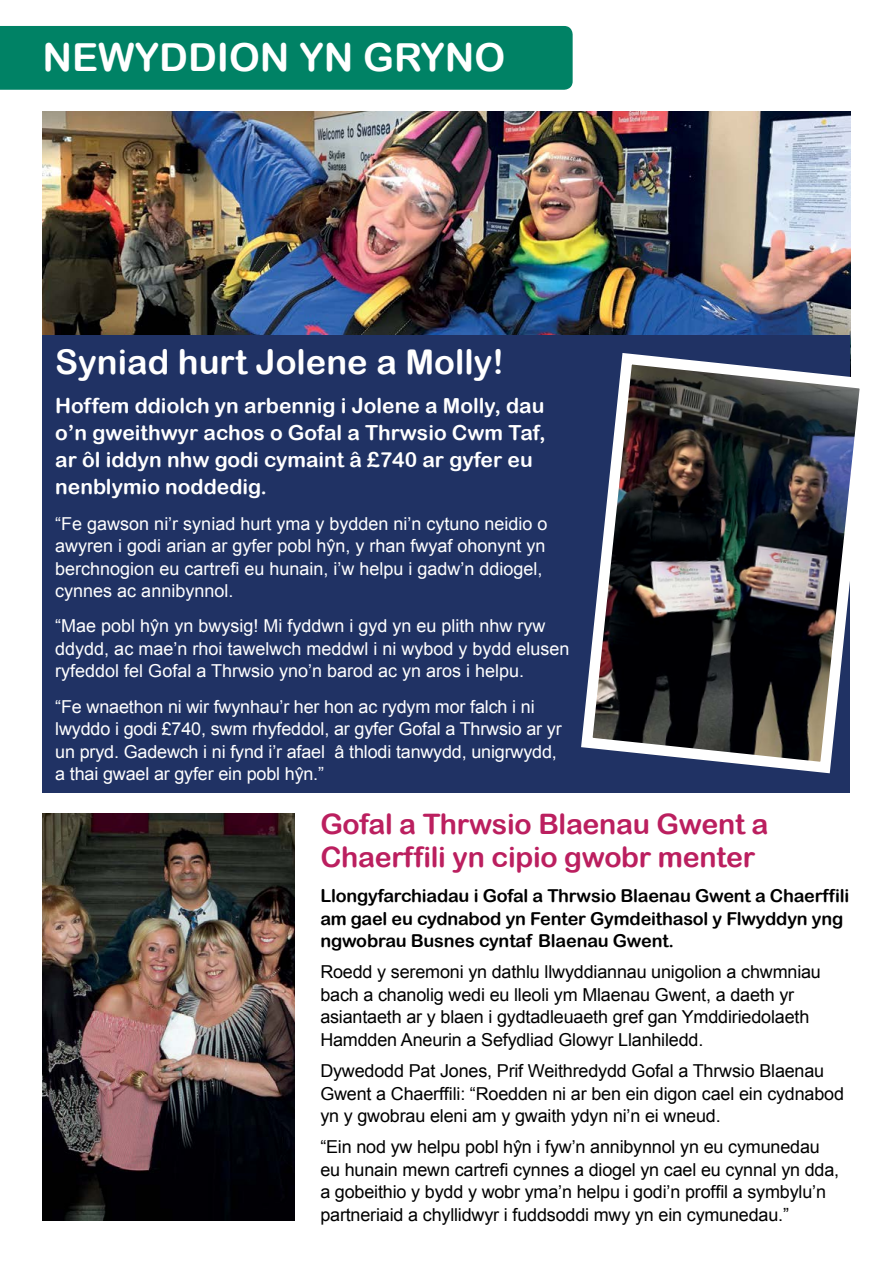
<style>
.page{position:relative;width:893px;height:1263px;background:#fff}
.page>*{position:absolute;margin:0;border:0;box-sizing:border-box;transform-origin:0 0}
.t1{font:38.55px "Arial Rounded MT Bold";color:#fff}
.t2{font:34.2px "Arial Rounded MT Bold";color:#fff}
.t3{font:28.2px/33px "Arial Rounded MT Bold";letter-spacing:-.01em;color:#bb1f5f}
.t4{font:20.85px/27px "Arial Rounded MT Bold";color:#fff}
.t5{font:17.85px/22.5px "Arial";letter-spacing:-.01em;color:#000}
.t6{font:17.85px/22.5px "Arial";color:#fff}
.t7{font:17.85px/22.5px "Arial Rounded MT Bold";letter-spacing:-.01em;color:#000}
</style>
<div class="page">
<img style="left:43px;top:112px;width:807px;height:224px">
<div style="left:0;top:26px;width:573px;height:64px;background:#008265"></div>
<img style="left:43px;top:813px;width:252px;height:407px">
<div style="left:43px;top:336px;width:807px;height:457px;background:#203264"></div>
<img style="left:581px;top:347px;width:279px;height:427px">
<hr style="left:892px;top:26px;width:1px;height:126px;background:#bb1f5f">
<h1 class="t1" style="left:43px;top:34px;width:464px">NEWYDDION YN GRYNO</h1>
<h2 class="t2" style="left:55px;top:341px;width:450px">Syniad hurt Jolene a Molly!</h2>
<p class="t4" style="left:55px;top:392px;width:492px">Hoffem ddiolch yn arbennig i Jolene a Molly, dau o’n gweithwyr achos o Gofal a Thrwsio Cwm Taf, ar ôl iddyn nhw godi cymaint â £740 ar gyfer eu nenblymio noddedig.</p>
<p class="t6" style="left:55px;top:512px;width:494px">“Fe gawson ni’r syniad hurt yma y bydden ni’n cytuno neidio o awyren i godi arian ar gyfer pobl hŷn, y rhan fwyaf ohonynt yn berchnogion eu cartrefi eu hunain, i’w helpu i gadw’n ddiogel, cynnes ac annibynnol.</p>
<p class="t6" style="left:55px;top:615px;width:516px">“Mae pobl hŷn yn bwysig! Mi fyddwn i gyd yn eu plith nhw ryw ddydd, ac mae’n rhoi tawelwch meddwl i ni wybod y bydd elusen ryfeddol fel Gofal a Thrwsio yno’n barod ac yn aros i helpu.</p>
<p class="t6" style="left:55px;top:695px;width:508px">“Fe wnaethon ni wir fwynhau’r her hon ac rydym mor falch i ni lwyddo i godi £740, swm rhyfeddol, ar gyfer Gofal a Thrwsio ar yr un pryd. Gadewch i ni fynd i’r afael â thlodi tanwydd, unigrwydd, a thai gwael ar gyfer ein pobl hŷn.”</p>
<h3 class="t3" style="left:320px;top:807px;width:450px">Gofal a Thrwsio Blaenau Gwent a<br>Chaerffili yn cipio gwobr menter</h3>
<p class="t7" style="left:320px;top:884px;width:530px">Llongyfarchiadau i Gofal a Thrwsio Blaenau Gwent a Chaerffili am gael eu cydnabod yn Fenter Gymdeithasol y Flwyddyn yng ngwobrau Busnes cyntaf Blaenau Gwent.</p>
<p class="t5" style="left:320px;top:961px;width:502px">Roedd y seremoni yn dathlu llwyddiannau unigolion a chwmniau bach a chanolig wedi eu lleoli ym Mlaenau Gwent, a daeth yr asiantaeth ar y blaen i gydtadleuaeth gref gan Ymddiriedolaeth Hamdden Aneurin a Sefydliad Glowyr Llanhiledd.</p>
<p class="t5" style="left:320px;top:1060px;width:525px">Dywedodd Pat Jones, Prif Weithredydd Gofal a Thrwsio Blaenau<br>Gwent a Chaerffili: “Roedden ni ar ben ein digon cael ein cydnabod yn y gwobrau eleni am y gwaith ydyn ni’n ei wneud.</p>
<p class="t5" style="left:320px;top:1136px;width:520px">“Ein nod yw helpu pobl hŷn i fyw’n annibynnol yn eu cymunedau eu hunain mewn cartrefi cynnes a diogel yn cael eu cynnal yn dda, a gobeithio y bydd y wobr yma’n helpu i godi’n proffil a symbylu’n partneriaid a chyllidwyr i fuddsoddi mwy yn ein cymunedau.”</p>
</div>
